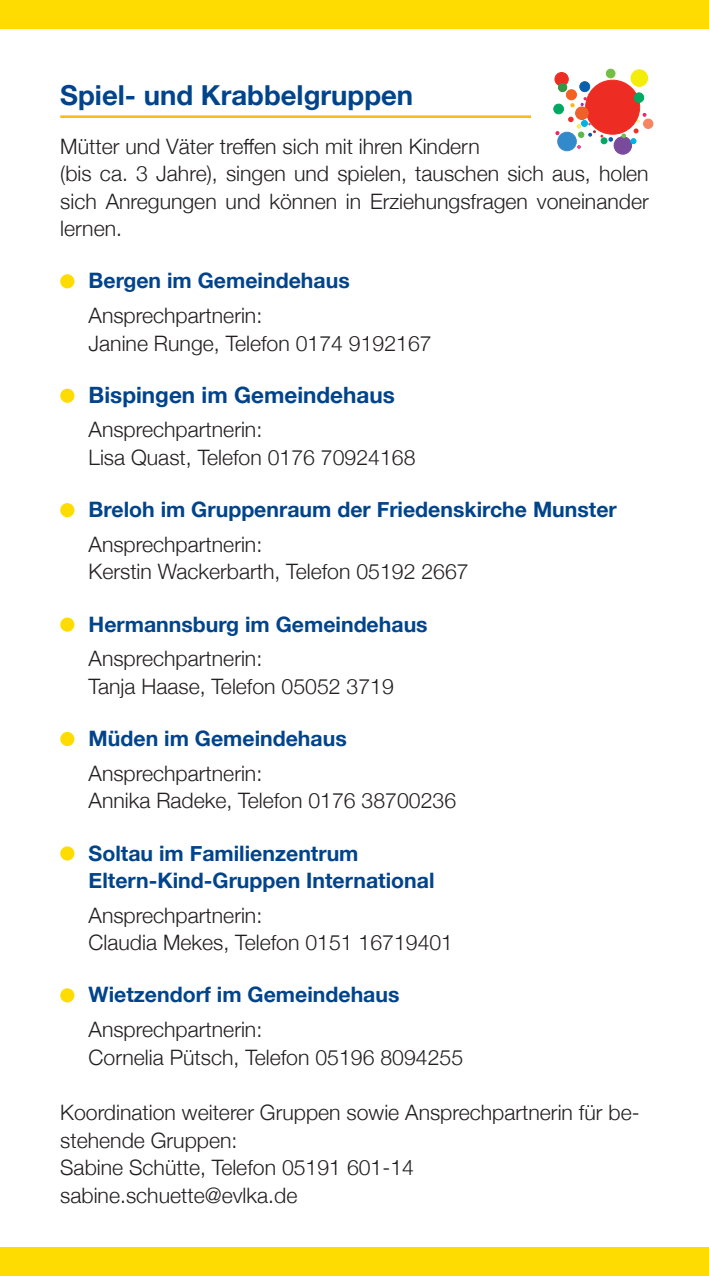
<style>
.page{position:relative;width:709px;height:1276px;background:#fff}
.page>*{position:absolute;margin:0;border:0;box-sizing:border-box;transform-origin:0 0}
.t1{font:700 27.5px "Helvetica Neue";color:#01448c}
.t2{font:700 22.5px "Helvetica Neue";color:#01448c}
.t3{font:300 21.25px/27.5px "Helvetica Neue";color:#231f20}
.t4{font:700 21.25px/27.5px "Helvetica Neue";color:#01448c}
</style>
<div class="page">
<hr style="left:60px;top:115px;width:588px;height:3px;background:#fcb814">
<div style="left:60px;top:274px;width:14px;height:14px;background:#ffdc01;border-radius:50%"></div>
<div style="left:60px;top:389px;width:14px;height:14px;background:#ffdc01;border-radius:50%"></div>
<div style="left:60px;top:503px;width:14px;height:14px;background:#ffdc01;border-radius:50%"></div>
<div style="left:60px;top:617px;width:14px;height:14px;background:#ffdc01;border-radius:50%"></div>
<div style="left:60px;top:732px;width:14px;height:14px;background:#ffdc01;border-radius:50%"></div>
<div style="left:60px;top:846px;width:14px;height:14px;background:#ffdc01;border-radius:50%"></div>
<div style="left:60px;top:988px;width:14px;height:14px;background:#ffdc01;border-radius:50%"></div>
<div style="left:531px;top:57px;width:146px;height:102px;background:#fff"></div>
<div style="left:585px;top:80px;width:54px;height:54px;background:#ed2d23;border-radius:50%"></div>
<div style="left:585px;top:80px;width:55px;height:54px;border:1px solid #ed2d23;border-radius:50%"></div>
<div style="left:631px;top:70px;width:16px;height:16px;background:#f4ec09;border-radius:50%"></div>
<div style="left:631px;top:70px;width:16px;height:17px;border:1px solid #f4ec09;border-radius:50%"></div>
<div style="left:566px;top:90px;width:10px;height:10px;background:#f26121;border-radius:50%"></div>
<div style="left:566px;top:89px;width:10px;height:11px;border:1px solid #f26121;border-radius:50%"></div>
<div style="left:614px;top:137px;width:17px;height:17px;background:#7a4a9d;border-radius:50%"></div>
<div style="left:614px;top:136px;width:17px;height:18px;border:1px solid #7a4a9d;border-radius:50%"></div>
<div style="left:634px;top:93px;width:9px;height:9px;background:#00a962;border-radius:50%"></div>
<div style="left:634px;top:93px;width:10px;height:10px;border:1px solid #00a962;border-radius:50%"></div>
<div style="left:554px;top:104px;width:9px;height:10px;background:#00a962;border-radius:50%"></div>
<div style="left:553px;top:104px;width:10px;height:10px;border:1px solid #00a962;border-radius:50%"></div>
<div style="left:557px;top:132px;width:19px;height:19px;background:#338aca;border-radius:50%"></div>
<div style="left:557px;top:132px;width:19px;height:19px;border:1px solid #338aca;border-radius:50%"></div>
<div style="left:580px;top:82px;width:9px;height:10px;background:#085fae;border-radius:50%"></div>
<div style="left:579px;top:81px;width:11px;height:11px;border:1px solid #085fae;border-radius:50%"></div>
<div style="left:555px;top:73px;width:13px;height:13px;background:#ed2d23;border-radius:50%"></div>
<div style="left:554px;top:72px;width:14px;height:14px;border:1px solid #ed2d23;border-radius:50%"></div>
<div style="left:643px;top:119px;width:10px;height:9px;background:#f58461;border-radius:50%"></div>
<div style="left:643px;top:119px;width:10px;height:10px;border:1px solid #f58461;border-radius:50%"></div>
<div style="left:575px;top:107px;width:13px;height:12px;background:#ef612b;border-radius:50%"></div>
<div style="left:575px;top:107px;width:13px;height:13px;border:1px solid #ef612b;border-radius:50%"></div>
<div style="left:606px;top:69px;width:9px;height:9px;background:#72bf43;border-radius:50%"></div>
<div style="left:606px;top:69px;width:9px;height:9px;border:1px solid #72bf43;border-radius:50%"></div>
<svg style="left:621px;top:129px;width:17px;height:15px"></svg>
<div style="left:558px;top:83px;width:8px;height:9px;background:#389544;border-radius:50%"></div>
<div style="left:558px;top:83px;width:9px;height:9px;border:1px solid #389544;border-radius:50%"></div>
<svg style="left:570px;top:103px;width:4px;height:4px"></svg>
<svg style="left:581px;top:97px;width:5px;height:9px"></svg>
<svg style="left:637px;top:113px;width:9px;height:10px"></svg>
<svg style="left:568px;top:117px;width:44px;height:32px"></svg>
<svg style="left:555px;top:131px;width:4px;height:4px"></svg>
<div style="left:0;top:0;width:709px;height:28px;background:#ffdc01"></div>
<div style="left:0;top:1247px;width:709px;height:29px;background:#ffdc01"></div>
<p class="t1" style="left:60px;top:73px;width:354px">Spiel- und Krabbelgruppen</p>
<p class="t3" style="left:60px;top:131px;width:590px">Mütter und Väter treffen sich mit ihren Kindern<br>(bis ca. 3 Jahre), singen und spielen, tauschen sich aus, holen sich Anregungen und können in Erziehungsfragen voneinander lernen.</p>
<p class="t4" style="left:89px;top:268px;width:263px">Bergen im Gemeindehaus</p>
<p class="t3" style="left:89px;top:300px;width:344px">Ansprechpartnerin:<br>Janine Runge, Telefon 0174 9192167</p>
<p class="t2" style="left:89px;top:377px;width:308px">Bispingen im Gemeindehaus</p>
<p class="t3" style="left:89px;top:414px;width:328px">Ansprechpartnerin:<br>Lisa Quast, Telefon 0176 70924168</p>
<p class="t4" style="left:89px;top:496px;width:530px">Breloh im Gruppenraum der Friedenskirche Munster</p>
<p class="t3" style="left:89px;top:529px;width:381px">Ansprechpartnerin:<br>Kerstin Wackerbarth, Telefon 05192 2667</p>
<p class="t4" style="left:89px;top:611px;width:340px">Hermannsburg im Gemeindehaus</p>
<p class="t3" style="left:89px;top:643px;width:307px">Ansprechpartnerin:<br>Tanja Haase, Telefon 05052 3719</p>
<p class="t4" style="left:89px;top:725px;width:260px">Müden im Gemeindehaus</p>
<p class="t3" style="left:89px;top:758px;width:369px">Ansprechpartnerin:<br>Annika Radeke, Telefon 0176 38700236</p>
<p class="t4" style="left:89px;top:840px;width:347px">Soltau im Familienzentrum<br>Eltern-Kind-Gruppen International</p>
<p class="t3" style="left:89px;top:900px;width:366px">Ansprechpartnerin:<br>Claudia Mekes, Telefon 0151 16719401</p>
<p class="t4" style="left:89px;top:981px;width:312px">Wietzendorf im Gemeindehaus</p>
<p class="t3" style="left:89px;top:1014px;width:376px">Ansprechpartnerin:<br>Cornelia Pütsch, Telefon 05196 8094255</p>
<p class="t3" style="left:60px;top:1097px;width:581px">Koordination weiterer Gruppen sowie Ansprechpartnerin für be&shy;stehende Gruppen:<br>Sabine Schütte, Telefon 05191 601-14 sabine.schuette@evlka.de</p>
</div>
